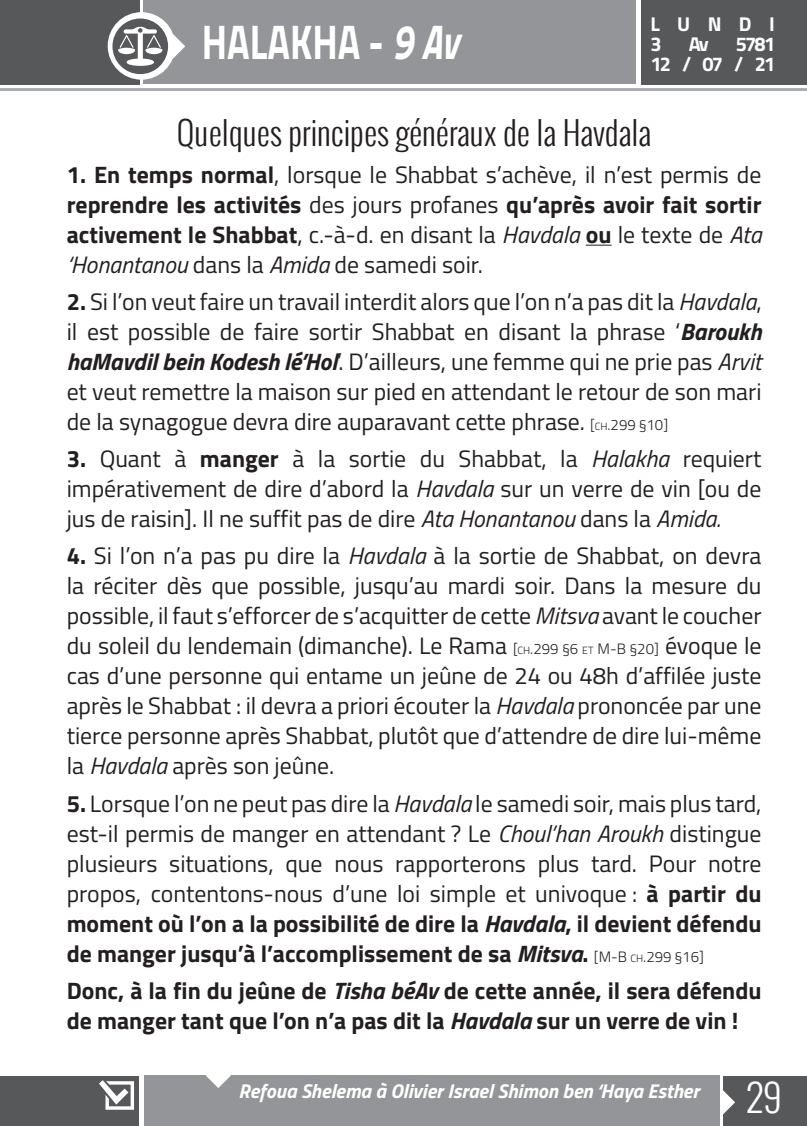
<style>
.page{position:relative;width:807px;height:1126px;background:#fff}
.page>*{position:absolute;margin:0;border:0;box-sizing:border-box;transform-origin:0 0}
.t1{font:700 48.75px "Titillium Web";color:#fff;scale:.77 1}
.t2{font:300 37.5px "Oswald";color:#fff}
.t3{font:300 32.5px "Oswald";color:#231f20}
.t4{font:23.75px/30px "Titillium Web";color:#231f20;text-align:justify}
.t5{font:700 23.75px/30px "Titillium Web";color:#231f20}
.t6{font:italic 700 20px "Titillium Web";color:#fff}
.t7{font:700 20px/20px "Titillium Web";letter-spacing:-.09em;color:#fff}
.s1{font-style:italic}
.s2{font-weight:700}
.s3{font-weight:700;font-style:italic}
.s4{font-weight:300;font-size:15px}
.s5{font-weight:300;font-size:10.5px}
</style>
<div class="page">
<div style="left:723px;top:1075px;width:84px;height:50px;background:#57585a"></div>
<svg style="left:719px;top:1089px;width:16px;height:25px"></svg>
<div style="left:641px;top:0;width:166px;height:85px;background:#57585a"></div>
<div style="left:0;top:0;width:139px;height:85px;background:#57585a"></div>
<div style="left:0;top:1075px;width:139px;height:50px;background:#57585a"></div>
<div style="left:143px;top:0;width:492px;height:84px;background:#939598"></div>
<div style="left:108px;top:12px;width:67px;height:68px;background:#fff;border-radius:50%"></div>
<svg style="left:112px;top:19px;width:73px;height:55px"></svg>
<div style="left:144px;top:1075px;width:575px;height:50px;background:#939598"></div>
<hr style="left:0;top:88px;width:807px;height:3px;background:#a8a9ad">
<svg style="left:99px;top:1080px;width:35px;height:29px"></svg>
<svg style="left:206px;top:1075px;width:25px;height:13px"></svg>
<svg style="left:586px;top:245px;width:25px;height:1px"></svg>
<h1 class="t1" style="left:202px;top:4px;width:335px">HALAKHA - <span class="s1">9 Av</span></h1>
<p class="t7" style="left:650px;top:13px;width:126px">LUNDI<br>3</p>
<p class="t7" style="left:688px;top:33px;width:21px">Av</p>
<p class="t7" style="left:650px;top:33px;width:126px;text-align:right">5781<br>12 / 07 / 21</p>
<h3 class="t3" style="left:177px;top:108px;width:476px">Quelques principes généraux de la Havdala</h3>
<p class="t4" style="left:67px;top:158px;width:696px"><span class="s2">1. En temps normal</span>, lorsque le Shabbat s’achève, il n’est permis de <span class="s2">reprendre les activités</span> des jours profanes <span class="s2">qu’après avoir fait sortir activement le Shabbat</span>, c.-à-d. en disant la <span class="s1">Havdala</span> <span class="s2">ou</span> le texte de <span class="s1">Ata ‘Honantanou</span> dans la <span class="s1">Amida</span> de samedi soir.</p>
<p class="t4" style="left:67px;top:285px;width:696px"><span class="s2">2.</span> Si l’on veut faire un travail interdit alors que l’on n’a pas dit la <span class="s1">Havdala</span>, il est possible de faire sortir Shabbat en disant la phrase ‘<span class="s3">Baroukh haMavdil bein Kodesh lé’Hol</span>’. D’ailleurs, une femme qui ne prie pas <span class="s1">Arvit </span>et veut remettre la maison sur pied en attendant le retour de son mari de la synagogue devra dire auparavant cette phrase. <span class="s4">[</span><span class="s5">CH</span> <span class="s4">.299 §10]</span></p>
<p class="t4" style="left:67px;top:442px;width:696px"><span class="s2">3.</span> Quant à <span class="s2">manger</span> à la sortie du Shabbat, la <span class="s1">Halakha</span> requiert impérativement de dire d’abord la <span class="s1">Havdala</span> sur un verre de vin [ou de jus de raisin]. Il ne suffit pas de dire <span class="s1">Ata Honantanou</span> dans la <span class="s1">Amida.</span></p>
<p class="t4" style="left:67px;top:540px;width:696px"><span class="s2">4.</span> Si l’on n’a pas pu dire la <span class="s1">Havdala</span> à la sortie de Shabbat, on devra la réciter dès que possible, jusqu’au mardi soir. Dans la mesure du possible, il faut s’efforcer de s’acquitter de cette <span class="s1">Mitsva</span> avant le coucher du soleil du lendemain (dimanche). Le Rama <span class="s4">[</span><span class="s5">CH</span> <span class="s4">.299 §6</span> <span class="s5">ET</span> <span class="s4">M -B §20]</span> évoque le cas d’une personne qui entame un jeûne de 24 ou 48h d’affilée juste après le Shabbat : il devra a priori écouter la <span class="s1">Havdala</span> prononcée par une tierce personne après Shabbat, plutôt que d’attendre de dire lui-même la <span class="s1">Havdala</span> après son jeûne.</p>
<p class="t4" style="left:67px;top:787px;width:696px"><span class="s2">5.</span> Lorsque l’on ne peut pas dire la <span class="s1">Havdala</span> le samedi soir, mais plus tard, est-il permis de manger en attendant ? Le <span class="s1">Choul’han Aroukh</span> distingue plusieurs situations, que nous rapporterons plus tard. Pour notre propos, contentons-nous d’une loi simple et univoque : <span class="s2">à partir du moment où l’on a la possibilité de dire la</span> <span class="s3">Havdala</span><span class="s2">, il devient défendu de manger jusqu’à l’accomplissement de sa</span> <span class="s3">Mitsva</span><span class="s2">.</span> <span class="s4">[M -B</span> <span class="s5">CH</span> <span class="s4">.299 §16]</span></p>
<p class="t5" style="left:67px;top:974px;width:696px">Donc, à la fin du jeûne de <span class="s1">Tisha béAv</span> de cette année, il sera défendu de manger tant que l’on n’a pas dit la <span class="s1">Havdala</span> sur un verre de vin !</p>
<p class="t6" style="left:238px;top:1075px;width:462px">Refoua Shelema à Olivier Israel Shimon ben ‘Haya Esther</p>
<h2 class="t2" style="left:746px;top:1069px;width:37px">29</h2>
</div>
